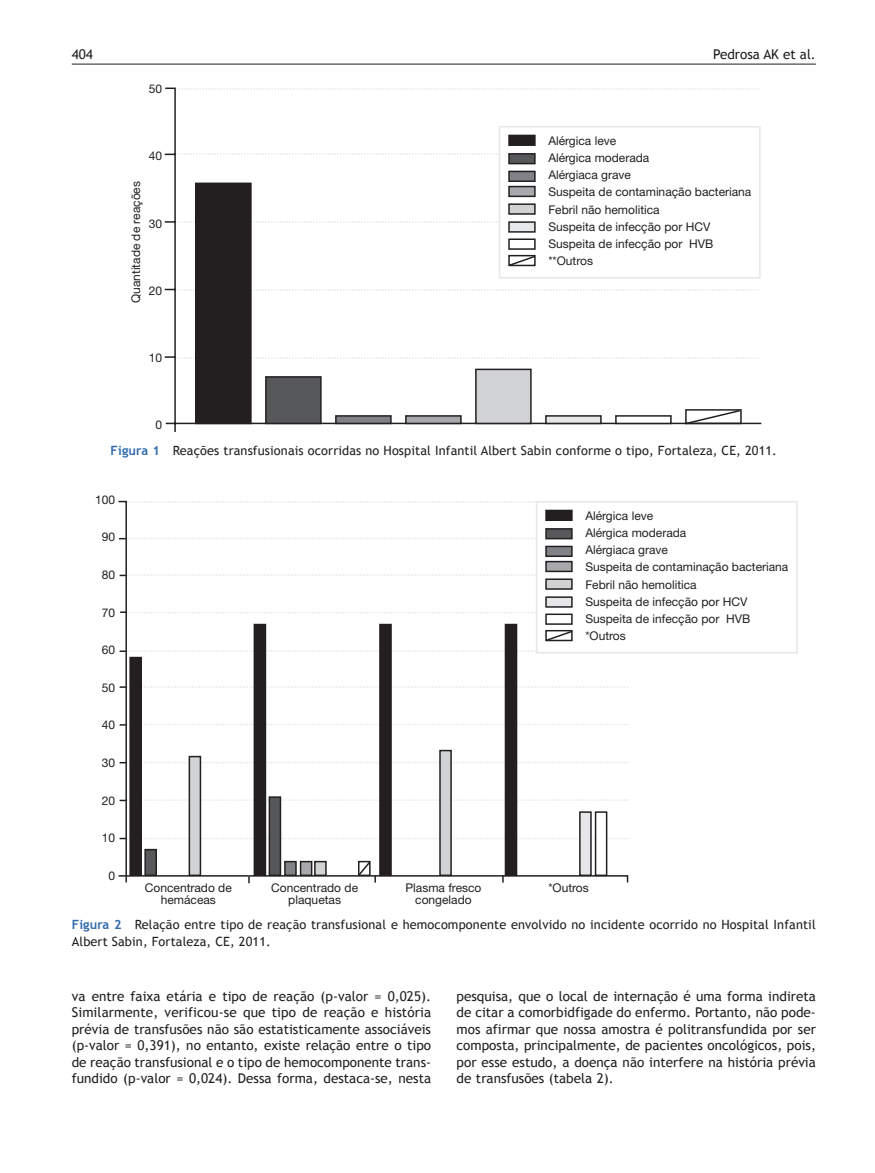
<style>
.page{position:relative;width:875px;height:1173px;background:#fff}
.page>*{position:absolute;margin:0;border:0;box-sizing:border-box;transform-origin:0 0}
.t1{font:13.5px/16.5px "Trebuchet MS";color:#231f20;text-align:justify}
.t2{font:12.75px/16.5px "Trebuchet MS";letter-spacing:.01em;color:#231f20}
.t3{font:12px/17.1px "Helvetica Neue LT Std";color:#231f20;text-align:center}
.s1{font-weight:700;color:#306aad}
</style>
<div class="page">
<hr style="left:72px;top:64px;width:744px;height:1px;background:#231f20">
<svg style="left:164px;top:87px;width:598px;height:345px"></svg>
<div style="left:196px;top:183px;width:55px;height:240px;background:#231f20"></div>
<div style="left:195px;top:182px;width:57px;height:242px;border:2px solid #231f20"></div>
<div style="left:265px;top:376px;width:57px;height:48px;background:#57585a;border:2px solid #231f20"></div>
<div style="left:335px;top:415px;width:57px;height:9px;background:#808285;border:2px solid #231f20"></div>
<div style="left:405px;top:415px;width:57px;height:9px;background:#a8a9ad;border:2px solid #231f20"></div>
<div style="left:475px;top:368px;width:57px;height:56px;background:#d1d2d4;border:2px solid #231f20"></div>
<div style="left:545px;top:415px;width:57px;height:9px;background:#e6e7e9;border:2px solid #231f20"></div>
<div style="left:615px;top:415px;width:57px;height:9px;background:#fff;border:2px solid #231f20"></div>
<div style="left:509px;top:135px;width:26px;height:10px;background:#231f20"></div>
<div style="left:508px;top:135px;width:28px;height:11px;border:2px solid #231f20"></div>
<div style="left:508px;top:153px;width:28px;height:11px;background:#57585a;border:2px solid #231f20"></div>
<div style="left:508px;top:171px;width:28px;height:11px;background:#808285;border:2px solid #231f20"></div>
<div style="left:508px;top:186px;width:28px;height:11px;background:#a8a9ad;border:2px solid #231f20"></div>
<div style="left:508px;top:203px;width:28px;height:12px;background:#d1d2d4;border:2px solid #231f20"></div>
<div style="left:508px;top:221px;width:28px;height:12px;background:#e6e7e9;border:2px solid #231f20"></div>
<div style="left:508px;top:238px;width:28px;height:12px;background:#fff;border:2px solid #231f20"></div>
<svg style="left:508px;top:254px;width:29px;height:13px"></svg>
<svg style="left:684px;top:409px;width:57px;height:16px"></svg>
<div style="left:536px;top:501px;width:262px;height:152px;border:2px solid #e6e7e9"></div>
<svg style="left:118px;top:500px;width:511px;height:384px"></svg>
<div style="left:595px;top:811px;width:12px;height:65px;background:#fff;border:2px solid #231f20"></div>
<div style="left:579px;top:811px;width:13px;height:65px;background:#e6e7e9;border:2px solid #231f20"></div>
<p class="t1" style="left:72px;top:47px;width:23px">404</p>
<p class="t1" style="left:713px;top:47px;width:104px">Pedrosa AK et al.</p>
<p class="t3" style="left:149px;top:80px;width:15px">50</p>
<p class="t3" style="left:149px;top:147px;width:15px">40</p>
<p class="t3" style="left:127px;top:303px;width:123px;rotate:-90deg">Quantitade de reações</p>
<p class="t3" style="left:149px;top:214px;width:15px">30</p>
<p class="t3" style="left:149px;top:282px;width:15px">20</p>
<p class="t3" style="left:149px;top:349px;width:15px">10</p>
<p class="t3" style="left:155px;top:416px;width:8px">0</p>
<p class="t3" style="left:548px;top:132px;width:204px;text-align:left">Alérgica leve<br>Alérgica moderada<br>Alérgiaca grave<br>Suspeita de contaminação bacteriana<br>Febril não hemolitica<br>Suspeita de infecção por HCV<br>Suspeita de infecção por HVB **Outros</p>
<p class="t2" style="left:111px;top:442px;width:668px"><span class="s1">Figura 1</span> Reações transfusionais ocorridas no Hospital Infantil Albert Sabin conforme o tipo, Fortaleza, CE, 2011.</p>
<p class="t3" style="left:95px;top:490px;width:22px">100</p>
<p class="t3" style="left:102px;top:528px;width:15px">90</p>
<p class="t3" style="left:102px;top:566px;width:15px">80</p>
<p class="t3" style="left:102px;top:603px;width:15px">70</p>
<p class="t3" style="left:102px;top:641px;width:15px">60</p>
<p class="t3" style="left:102px;top:679px;width:15px">50</p>
<p class="t3" style="left:102px;top:716px;width:15px">40</p>
<p class="t3" style="left:102px;top:754px;width:15px">30</p>
<p class="t3" style="left:102px;top:791px;width:15px">20</p>
<p class="t3" style="left:102px;top:829px;width:15px">10</p>
<p class="t3" style="left:108px;top:867px;width:8px">0</p>
<p class="t2" style="left:72px;top:916px;width:745px"><span class="s1">Figura 2</span> Relação entre tipo de reação transfusional e hemocomponente envolvido no incidente ocorrido no Hospital Infantil<br>Albert Sabin, Fortaleza, CE, 2011.</p>
<p class="t3" style="left:585px;top:507px;width:204px;text-align:left">Alérgica leve<br>Alérgica moderada<br>Alérgiaca grave<br>Suspeita de contaminação bacteriana<br>Febril não hemolitica<br>Suspeita de infecção por HCV<br>Suspeita de infecção por HVB *Outros</p>
<p class="t3" style="left:145px;top:881px;width:88px;line-height:12px">Concentrado de hemáceas</p>
<p class="t3" style="left:271px;top:881px;width:88px;line-height:12px">Concentrado de plaquetas</p>
<p class="t3" style="left:405px;top:881px;width:78px;line-height:12px">Plasma fresco congelado</p>
<p class="t3" style="left:548px;top:879px;width:42px">*Outros</p>
<p class="t1" style="left:72px;top:988px;width:361px">va entre faixa etária e tipo de reação (p-valor = 0,025).<br>Similarmente, verificou-se que tipo de reação e história prévia de transfusões não são estatisticamente associáveis (p-valor = 0,391), no entanto, existe relação entre o tipo de reação transfusional e o tipo de hemocomponente trans&shy;fundido (p-valor = 0,024). Dessa forma, destaca-se, nesta</p>
<p class="t1" style="left:457px;top:988px;width:361px">pesquisa, que o local de internação é uma forma indireta de citar a comorbidfigade do enfermo. Portanto, não pode&shy;mos afirmar que nossa amostra é politransfundida por ser composta, principalmente, de pacientes oncológicos, pois, por esse estudo, a doença não interfere na história prévia de transfusões (tabela 2).</p>
</div>
